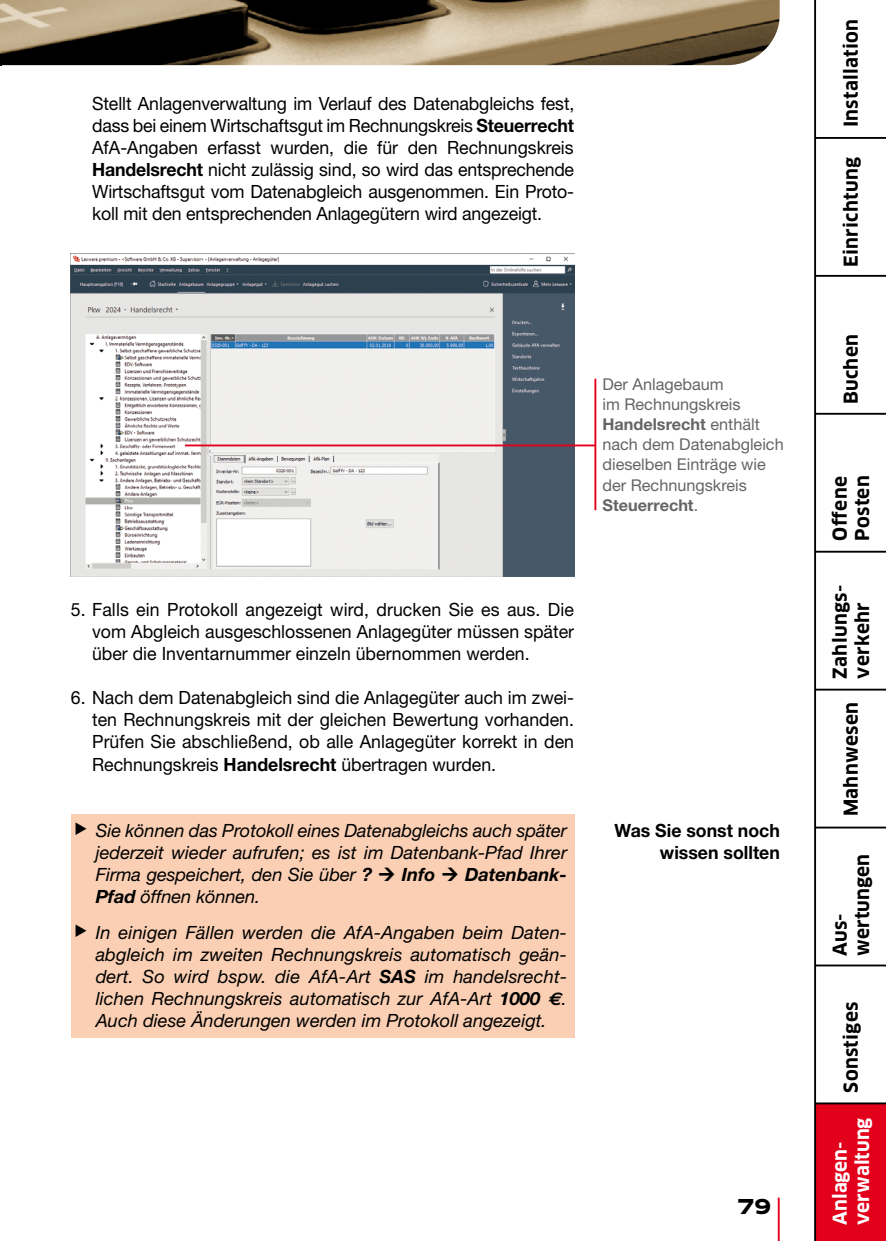
<style>
.page{position:relative;width:886px;height:1241px;background:#fff}
.page>*{position:absolute;margin:0;border:0;box-sizing:border-box;transform-origin:0 0}
.t1{font:700 20px "Clan Pro Extd";color:#000}
.t2{font:700 18.75px/22.5px "Clan Pro";letter-spacing:.015em;color:#000}
.t3{font:700 18.75px/22.5px "Clan Pro";color:#fff}
.t4{font:18.25px/22px "Helvetica Neue LT Std";color:#000;text-align:justify}
.t5{font:italic 18.25px/22px "Helvetica Neue LT Std";color:#000;text-align:justify}
.t6{font:700 18.25px/22px "Helvetica Neue LT Std";color:#000;text-align:right}
.t7{font:italic 700 18.25px "Helvetica Neue LT Std";letter-spacing:-.005em;color:#000}
.t8{font:16.25px/20px "Helvetica Neue LT Std";color:#646567}
.s1{font-weight:700}
.s2{font-family:"Euro Sans Std";font-weight:700}
</style>
<div class="page">
<img style="left:0;top:0;width:780px;height:65px">
<div style="left:815px;top:1103px;width:71px;height:137px;background:#e2001a"></div>
<hr style="left:778px;top:1197px;width:2px;height:43px;background:#e2001a">
<hr style="left:815px;top:137px;width:71px;height:2px;background:#000">
<hr style="left:815px;top:275px;width:71px;height:2px;background:#000">
<hr style="left:815px;top:413px;width:71px;height:1px;background:#000">
<hr style="left:815px;top:550px;width:71px;height:2px;background:#000">
<hr style="left:815px;top:688px;width:71px;height:2px;background:#000">
<hr style="left:815px;top:826px;width:71px;height:2px;background:#000">
<hr style="left:815px;top:964px;width:71px;height:2px;background:#000">
<hr style="left:815px;top:1102px;width:71px;height:2px;background:#000">
<hr style="left:814px;top:0;width:2px;height:1240px;background:#000">
<div style="left:71px;top:814px;width:503px;height:223px;background:#facfb3"></div>
<img style="left:71px;top:253px;width:503px;height:324px">
<hr style="left:594px;top:378px;width:2px;height:132px;background:#e2001a">
<hr style="left:185px;top:444px;width:410px;height:2px;background:#e2001a">
<p class="t4" style="left:92px;top:92px;width:484px">Stellt Anlagenverwaltung im Verlauf des Datenabgleichs fest, dass bei einem Wirtschaftsgut im Rechnungskreis <span class="s1">Steuerrecht </span>AfA-Angaben erfasst wurden, die für den Rechnungskreis <span class="s1">Handelsrecht</span> nicht zulässig sind, so wird das entsprechende Wirtschaftsgut vom Datenabgleich ausgenommen. Ein Proto&shy;koll mit den entsprechenden Anlagegütern wird angezeigt.</p>
<p class="t8" style="left:602px;top:374px;width:183px">Der Anlagebaum<br>im Rechnungskreis<br><span class="s1">Handelsrecht</span> enthält nach dem Datenabgleich dieselben Einträge wie der Rechnungskreis<br><span class="s1">Steuerrecht</span>.</p>
<p class="t4" style="left:92px;top:598px;width:483px;text-indent:-21px">5. Falls ein Protokoll angezeigt wird, drucken Sie es aus. Die vom Abgleich ausgeschlossenen Anlagegüter müssen später über die Inventarnummer einzeln übernommen werden.</p>
<p class="t4" style="left:92px;top:686px;width:483px;text-indent:-21px">6. Nach dem Datenabgleich sind die Anlagegüter auch im zwei&shy;ten Rechnungskreis mit der gleichen Bewertung vorhanden.<br>Prüfen Sie abschließend, ob alle Anlagegüter korrekt in den Rechnungskreis <span class="s1">Handelsrecht</span> übertragen wurden.</p>
<p class="t5" style="left:96px;top:818px;width:473px;text-indent:-21px">◆ Sie können das Protokoll eines Datenabgleichs auch später jederzeit wieder aufrufen; es ist im Datenbank-Pfad Ihrer Firma gespeichert, den Sie über <span class="s1">?</span></p>
<p class="t7" style="left:402px;top:862px;width:35px">Info</p>
<p class="t7" style="left:465px;top:862px;width:103px">Datenbank-</p>
<p class="t5" style="left:96px;top:884px;width:166px"><span class="s1">Pfad</span> öffnen können.</p>
<p class="t5" style="left:96px;top:920px;width:473px;text-indent:-21px">◆ In einigen Fällen werden die AfA-Angaben beim Daten&shy;abgleich im zweiten Rechnungskreis automatisch geän&shy;dert. So wird bspw. die AfA-Art <span class="s1">SAS</span> im handelsrecht&shy;lichen Rechnungskreis automatisch zur AfA-Art <span class="s1">1000</span> <span class="s2">€</span>.<br>Auch diese Änderungen werden im Protokoll angezeigt.</p>
<p class="t6" style="left:615px;top:818px;width:167px">Was Sie sonst noch wissen sollten</p>
<p class="t1" style="left:737px;top:1194px;width:36px">79</p>
<p class="t2" style="left:840px;top:127px;width:110px;rotate:-90deg">Installation</p>
<p class="t2" style="left:840px;top:267px;width:111px;rotate:-90deg">Einrichtung</p>
<p class="t2" style="left:840px;top:404px;width:71px;rotate:-90deg">Buchen</p>
<p class="t2" style="left:829px;top:540px;width:67px;rotate:-90deg">Offene<br>Posten</p>
<p class="t2" style="left:829px;top:678px;width:95px;rotate:-90deg">Zahlungs&shy;verkehr</p>
<p class="t2" style="left:840px;top:816px;width:115px;rotate:-90deg">Mahnwesen</p>
<p class="t2" style="left:829px;top:955px;width:103px;rotate:-90deg">Aus&shy;wertungen</p>
<p class="t2" style="left:840px;top:1092px;width:92px;rotate:-90deg">Sonstiges</p>
<p class="t3" style="left:829px;top:1224px;width:109px;rotate:-90deg">Anlagen&shy;verwaltung</p>
</div>
